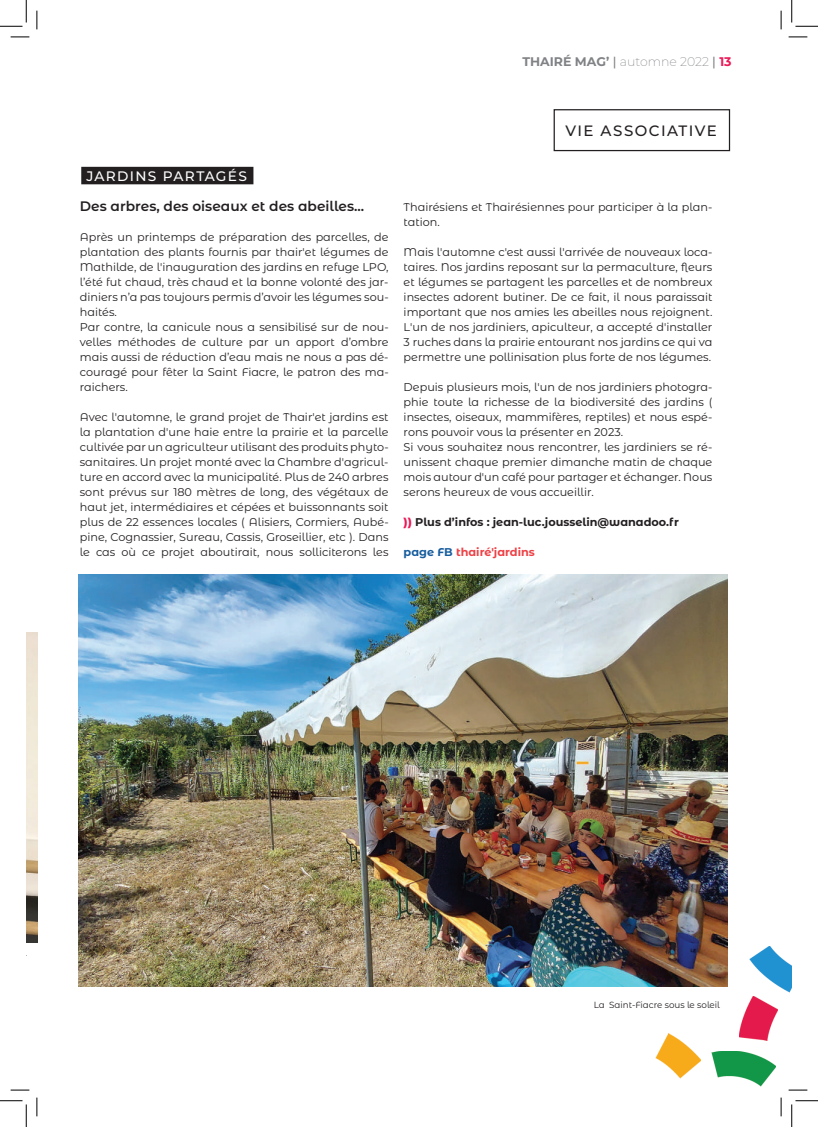
<style>
.page{position:relative;width:818px;height:1127px;background:#fff}
.page>*{position:absolute;margin:0;border:0;box-sizing:border-box;transform-origin:0 0}
.t1{font:500 15px "Montserrat";letter-spacing:.095em;color:#231f20}
.t2{font:600 13.75px "Montserrat Alternates";color:#231f20}
.t3{font:500 13.75px "Montserrat";letter-spacing:.1em;color:#fff}
.t4{font:200 12.5px "Montserrat";color:#808285}
.t5{font:11.25px/15px "Montserrat Alternates";color:#231f20}
.t6{font:700 11.25px "Montserrat Alternates";color:#231f20}
.t7{font:700 11.25px "Montserrat Alternates";color:#ee4146}
.t8{font:8.88px "Montserrat Alternates";color:#231f20}
.s1{font-weight:700}
.s2{font-weight:500}
.s3{font-weight:700;color:#eb1856}
.s4{font-weight:800;color:#eb1856}
.s5{color:#175d9e}
</style>
<div class="page">
<img style="left:749px;top:946px;width:43px;height:46px">
<img style="left:711px;top:1051px;width:65px;height:35px">
<img style="left:739px;top:996px;width:39px;height:43px">
<img style="left:656px;top:1033px;width:45px;height:45px">
<div style="left:554px;top:109px;width:176px;height:42px;border:1px solid #231f20"></div>
<div style="left:81px;top:167px;width:172px;height:17px;background:#231f20"></div>
<img style="left:26px;top:632px;width:12px;height:309px">
<img style="left:78px;top:574px;width:649px;height:411px">
<svg style="left:11px;top:36px;width:18px;height:2px"></svg>
<svg style="left:788px;top:36px;width:19px;height:2px"></svg>
<svg style="left:11px;top:1089px;width:18px;height:1px"></svg>
<svg style="left:788px;top:1089px;width:19px;height:1px"></svg>
<svg style="left:36px;top:11px;width:2px;height:18px"></svg>
<svg style="left:36px;top:1097px;width:2px;height:18px"></svg>
<svg style="left:780px;top:11px;width:2px;height:18px"></svg>
<svg style="left:780px;top:1097px;width:2px;height:18px"></svg>
<svg style="left:0;top:0;width:27px;height:27px"></svg>
<svg style="left:0;top:1100px;width:27px;height:26px"></svg>
<svg style="left:791px;top:0;width:27px;height:27px"></svg>
<svg style="left:791px;top:1100px;width:27px;height:26px"></svg>
<p class="t4" style="left:522px;top:53px;width:211px"><span class="s1">THAIRÉ MAG’</span> <span class="s2">|</span> automne 2022 <span class="s2">|</span> <span class="s3">13</span></p>
<p class="t3" style="left:86px;top:166px;width:162px">JARDINS PARTAGÉS</p>
<p class="t2" style="left:80px;top:196px;width:286px">Des arbres, des oiseaux et des abeilles...</p>
<p class="t5" style="left:80px;top:229px;width:310px">Après un printemps de préparation des parcelles, de plantation des plants fournis par thair'et légumes de Mathilde, de l'inauguration des jardins en refuge LPO, l’été fut chaud, très chaud et la bonne volonté des jar&shy;diniers n’a pas toujours permis d’avoir les légumes sou&shy;haités.<br>Par contre, la canicule nous a sensibilisé sur de nou&shy;velles méthodes de culture par un apport d’ombre mais aussi de réduction d’eau mais ne nous a pas dé&shy;couragé pour fêter la Saint Fiacre, le patron des ma&shy;raichers.</p>
<p class="t5" style="left:80px;top:409px;width:310px;text-align:justify">Avec l'automne, le grand projet de Thair'et jardins est la plantation d'une haie entre la prairie et la parcelle cultivée par un agriculteur utilisant des produits phyto&shy;sanitaires. Un projet monté avec la Chambre d'agricul&shy;ture en accord avec la municipalité. Plus de 240 arbres sont prévus sur 180 mètres de long, des végétaux de haut jet, intermédiaires et cépées et buissonnants soit plus de 22 essences locales ( Alisiers, Cormiers, Aubé&shy;pine, Cognassier, Sureau, Cassis, Groseillier, etc ). Dans le cas où ce projet aboutirait, nous solliciterons les</p>
<h1 class="t1" style="left:565px;top:120px;width:153px">VIE ASSOCIATIVE</h1>
<p class="t5" style="left:404px;top:198px;width:310px">Thairésiens et Thairésiennes pour participer à la plan&shy;tation.</p>
<p class="t5" style="left:404px;top:243px;width:310px;text-align:justify">Mais l'automne c'est aussi l'arrivée de nouveaux loca&shy;taires. Nos jardins reposant sur la permaculture, fleurs et légumes se partagent les parcelles et de nombreux insectes adorent butiner. De ce fait, il nous paraissait important que nos amies les abeilles nous rejoignent.<br>L'un de nos jardiniers, apiculteur, a accepté d'installer 3 ruches dans la prairie entourant nos jardins ce qui va permettre une pollinisation plus forte de nos légumes.</p>
<p class="t5" style="left:404px;top:378px;width:310px">Depuis plusieurs mois, l'un de nos jardiniers photogra&shy;phie toute la richesse de la biodiversité des jardins ( insectes, oiseaux, mammifères, reptiles) et nous espé&shy;rons pouvoir vous la présenter en 2023.<br>Si vous souhaitez nous rencontrer, les jardiniers se ré&shy;unissent chaque premier dimanche matin de chaque mois autour d'un café pour partager et échanger. Nous serons heureux de vous accueillir.</p>
<p class="t6" style="left:404px;top:513px;width:277px"><span class="s4">))</span> Plus d’infos : jean-luc.jousselin@wanadoo.fr</p>
<p class="t7" style="left:404px;top:543px;width:133px"><span class="s5">page FB</span> thairé'jardins</p>
<p class="t8" style="left:594px;top:998px;width:128px">La Saint-Fiacre sous le soleil</p>
</div>
